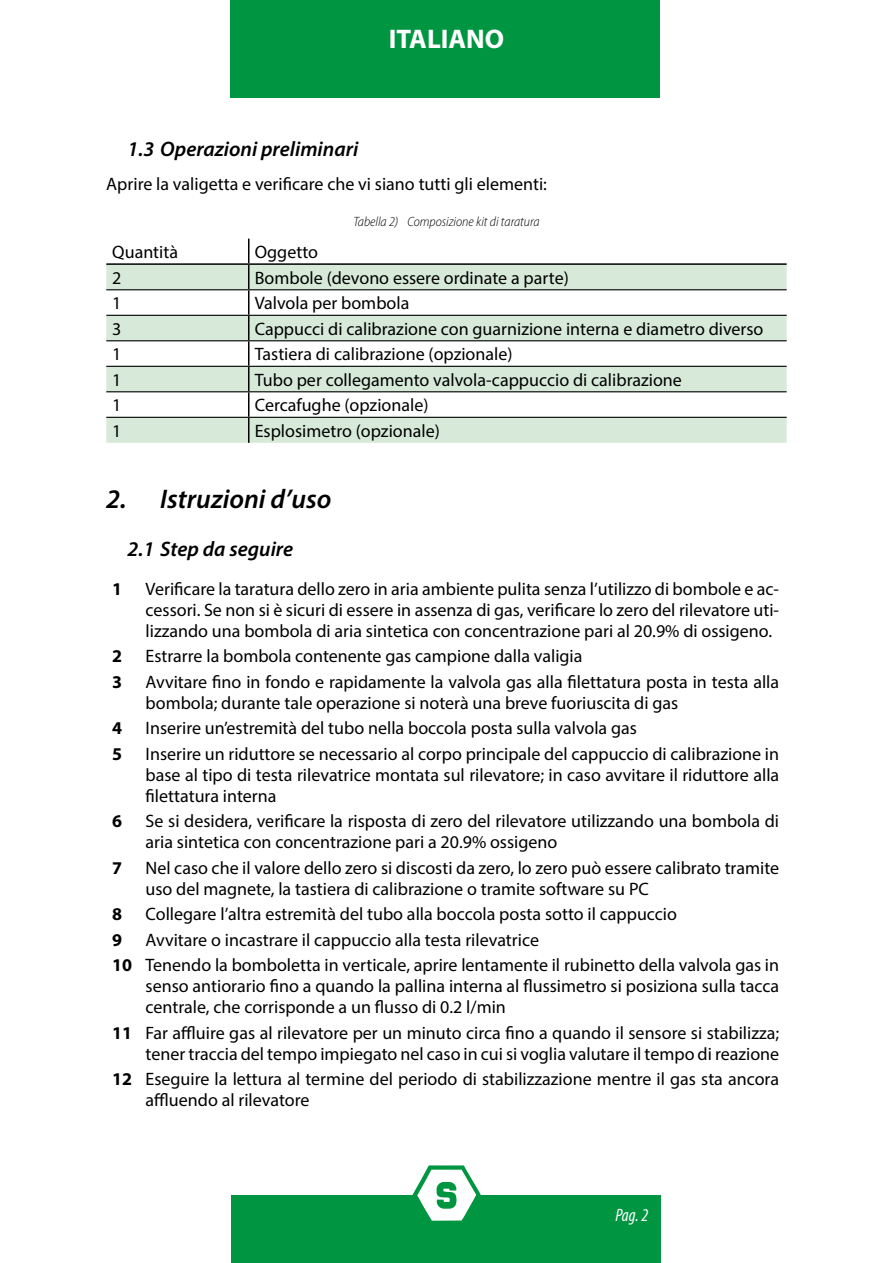
<style>
.page{position:relative;width:893px;height:1263px;background:#fff}
.page>*{position:absolute;margin:0;border:0;box-sizing:border-box;transform-origin:0 0}
.t1{font:italic 600 27px "Myriad Pro";color:#000}
.t2{font:700 27px "Myriad Pro";color:#fff}
.t3{font:italic 600 21px "Myriad Pro";color:#000}
.t4{font:18px/21px "Myriad Pro";color:#000}
.t5{font:700 18px "Myriad Pro";color:#000}
.t6{font:italic condensed 18px "Myriad Pro";color:#fff}
.t7{font:italic 300 semi-condensed 13.5px "Myriad Pro";color:#000}
.s1{font-weight:700}
</style>
<div class="page">
<div style="left:232px;top:1195px;width:429px;height:68px;background:#009641"></div>
<div style="left:230px;top:0;width:430px;height:98px;background:#009641"></div>
<svg style="left:412px;top:1165px;width:69px;height:56px"></svg>
<svg style="left:106px;top:265px;width:681px;height:178px;fill:#d7ead9"></svg>
<hr style="left:106px;top:263px;width:143px;height:2px;background:#000">
<hr style="left:249px;top:263px;width:538px;height:2px;background:#000">
<svg style="left:248px;top:239px;width:1px;height:204px"></svg>
<hr style="left:106px;top:289px;width:143px;height:1px;background:#000">
<hr style="left:249px;top:289px;width:538px;height:1px;background:#000">
<hr style="left:106px;top:315px;width:143px;height:1px;background:#000">
<hr style="left:249px;top:315px;width:538px;height:1px;background:#000">
<hr style="left:106px;top:340px;width:143px;height:1px;background:#000">
<hr style="left:249px;top:340px;width:538px;height:1px;background:#000">
<hr style="left:106px;top:366px;width:143px;height:1px;background:#000">
<hr style="left:249px;top:366px;width:538px;height:1px;background:#000">
<hr style="left:106px;top:391px;width:143px;height:1px;background:#000">
<hr style="left:249px;top:391px;width:538px;height:1px;background:#000">
<hr style="left:106px;top:417px;width:143px;height:1px;background:#000">
<hr style="left:249px;top:417px;width:538px;height:1px;background:#000">
<h1 class="t2" style="left:389px;top:22px;width:117px">ITALIANO</h1>
<p class="t3" style="left:128px;top:136px;width:232px">1.3 Operazioni preliminari</p>
<p class="t4" style="left:106px;top:173px;width:442px">Aprire la valigetta e verificare che vi siano tutti gli elementi:</p>
<p class="t7" style="left:353px;top:213px;width:188px">Tabella 2) Composizione kit di taratura</p>
<p class="t4" style="left:112px;top:241px;width:67px">Quantità</p>
<p class="t4" style="left:255px;top:241px;width:65px">Oggetto</p>
<p class="t4" style="left:112px;top:267px;width:11px">2</p>
<p class="t4" style="left:255px;top:267px;width:316px">Bombole (devono essere ordinate a parte)</p>
<p class="t4" style="left:112px;top:292px;width:11px">1</p>
<p class="t4" style="left:255px;top:292px;width:156px">Valvola per bombola</p>
<p class="t4" style="left:112px;top:318px;width:11px">3</p>
<p class="t4" style="left:255px;top:318px;width:510px">Cappucci di calibrazione con guarnizione interna e diametro diverso</p>
<p class="t4" style="left:112px;top:343px;width:11px">1</p>
<p class="t4" style="left:255px;top:343px;width:259px">Tastiera di calibrazione (opzionale)</p>
<p class="t4" style="left:112px;top:369px;width:11px">1</p>
<p class="t4" style="left:255px;top:369px;width:429px">Tubo per collegamento valvola-cappuccio di calibrazione</p>
<p class="t4" style="left:112px;top:394px;width:11px">1</p>
<p class="t4" style="left:255px;top:394px;width:175px">Cercafughe (opzionale)</p>
<p class="t4" style="left:112px;top:420px;width:11px">1</p>
<p class="t4" style="left:255px;top:420px;width:187px">Esplosimetro (opzionale)</p>
<h1 class="t1" style="left:106px;top:482px;width:227px">2. Istruzioni d’uso</h1>
<p class="t3" style="left:128px;top:536px;width:167px">2.1 Step da seguire</p>
<p class="t5" style="left:112px;top:577px;width:11px">1</p>
<p class="t4" style="left:146px;top:578px;width:635px;text-align:justify">Verificare la taratura dello zero in aria ambiente pulita senza l’utilizzo di bombole e ac&shy;cessori. Se non si è sicuri di essere in assenza di gas, verificare lo zero del rilevatore uti&shy;lizzando una bombola di aria sintetica con concentrazione pari al 20.9% di ossigeno.</p>
<p class="t5" style="left:112px;top:644px;width:11px">2</p>
<p class="t4" style="left:146px;top:645px;width:438px">Estrarre la bombola contenente gas campione dalla valigia</p>
<p class="t5" style="left:112px;top:670px;width:11px">3</p>
<p class="t4" style="left:146px;top:671px;width:635px">Avvitare fino in fondo e rapidamente la valvola gas alla filettatura posta in testa alla bombola; durante tale operazione si noterà una breve fuoriuscita di gas</p>
<p class="t5" style="left:112px;top:716px;width:11px">4</p>
<p class="t4" style="left:146px;top:717px;width:493px">Inserire un’estremità del tubo nella boccola posta sulla valvola gas</p>
<p class="t5" style="left:112px;top:742px;width:11px">5</p>
<p class="t4" style="left:146px;top:743px;width:635px;text-align:justify">Inserire un riduttore se necessario al corpo principale del cappuccio di calibrazione in base al tipo di testa rilevatrice montata sul rilevatore; in caso avvitare il riduttore alla filettatura interna</p>
<p class="t5" style="left:112px;top:809px;width:11px">6</p>
<p class="t4" style="left:146px;top:810px;width:635px">Se si desidera, verificare la risposta di zero del rilevatore utilizzando una bombola di aria sintetica con concentrazione pari a 20.9% ossigeno</p>
<p class="t5" style="left:112px;top:856px;width:11px">7</p>
<p class="t4" style="left:146px;top:857px;width:635px">Nel caso che il valore dello zero si discosti da zero, lo zero può essere calibrato tramite uso del magnete, la tastiera di calibrazione o tramite software su PC</p>
<p class="t5" style="left:112px;top:902px;width:11px">8</p>
<p class="t4" style="left:146px;top:903px;width:533px">Collegare l’altra estremità del tubo alla boccola posta sotto il cappuccio</p>
<p class="t5" style="left:112px;top:928px;width:11px">9</p>
<p class="t4" style="left:112px;top:927px;width:668px;line-height:25.5px;text-indent:33px">Avvitare o incastrare il cappuccio alla testa rilevatrice<br><span class="s1">10</span> Tenendo la bomboletta in verticale, aprire lentamente il rubinetto della valvola gas in</p>
<p class="t4" style="left:146px;top:975px;width:635px">senso antiorario fino a quando la pallina interna al flussimetro si posiziona sulla tacca centrale, che corrisponde a un flusso di 0.2 l/min</p>
<p class="t4" style="left:112px;top:1022px;width:668px;text-align:right"><span class="s1">11</span> Far affluire gas al rilevatore per un minuto circa fino a quando il sensore si stabilizza; tener traccia del tempo impiegato nel caso in cui si voglia valutare il tempo di reazione</p>
<p class="t4" style="left:146px;top:1068px;width:635px;text-indent:-33px"><span class="s1">12</span> Eseguire la lettura al termine del periodo di stabilizzazione mentre il gas sta ancora affluendo al rilevatore</p>
<p class="t6" style="left:615px;top:1204px;width:35px">Pag. 2</p>
</div>
